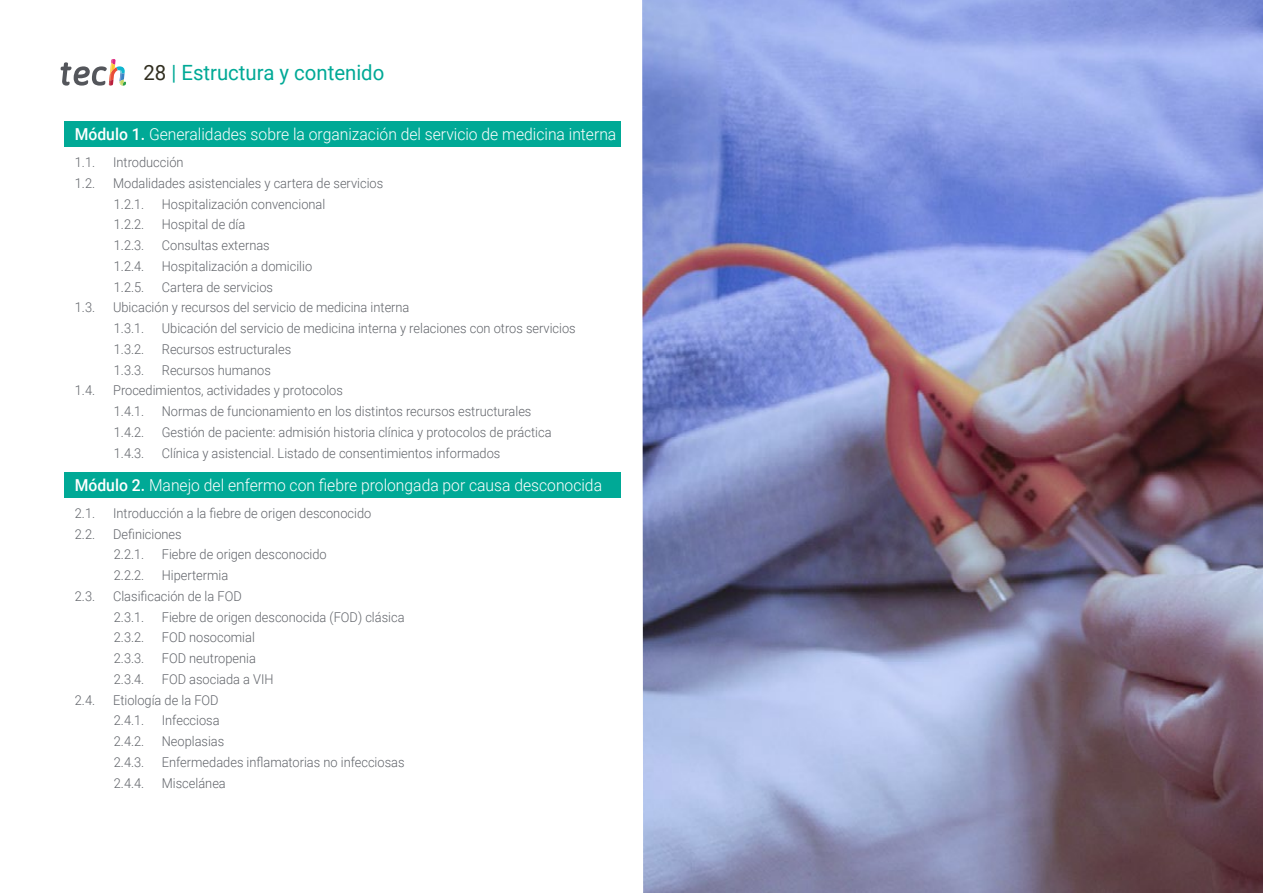
<style>
.page{position:relative;width:1263px;height:893px;background:#fff}
.page>*{position:absolute;margin:0;border:0;box-sizing:border-box;transform-origin:0 0}
.t1{font:21px "Roboto";color:#00a996}
.t2{font:300 16.5px "Roboto";color:#fff;scale:.95 1}
.t3{font:300 13.5px/20.7px "Roboto";color:#61646a;scale:.95 1}
.s1{color:#312e20}
.s2{font-weight:500}
</style>
<div class="page">
<svg style="left:61px;top:59px;width:65px;height:27px"></svg>
<div style="left:64px;top:121px;width:557px;height:25px;background:#00a996"></div>
<div style="left:64px;top:472px;width:557px;height:25px;background:#00a996"></div>
<img style="left:642px;top:0;width:621px;height:893px">
<h1 class="t1" style="left:144px;top:57px;width:242px"><span class="s1">28</span> | Estructura y contenido</h1>
<p class="t2" style="left:75px;top:123px;width:571px"><span class="s2">Módulo 1.</span> Generalidades sobre la organización del servicio de medicina interna</p>
<p class="t3" style="left:75px;top:151px;width:23px">1.1.</p>
<p class="t3" style="left:113px;top:151px;width:76px">Introducción</p>
<p class="t3" style="left:75px;top:172px;width:23px">1.2.</p>
<p class="t3" style="left:113px;top:172px;width:286px">Modalidades asistenciales y cartera de servicios<br>1.2.1.</p>
<p class="t3" style="left:162px;top:193px;width:174px">Hospitalización convencional</p>
<p class="t3" style="left:114px;top:214px;width:34px">1.2.2.</p>
<p class="t3" style="left:162px;top:214px;width:89px">Hospital de día</p>
<p class="t3" style="left:114px;top:234px;width:34px">1.2.3.</p>
<p class="t3" style="left:162px;top:234px;width:115px">Consultas externas</p>
<p class="t3" style="left:114px;top:255px;width:34px">1.2.4.</p>
<p class="t3" style="left:162px;top:255px;width:160px">Hospitalización a domicilio</p>
<p class="t3" style="left:114px;top:276px;width:34px">1.2.5.</p>
<p class="t3" style="left:162px;top:276px;width:119px">Cartera de servicios</p>
<p class="t3" style="left:75px;top:297px;width:23px">1.3.</p>
<p class="t3" style="left:113px;top:297px;width:313px">Ubicación y recursos del servicio de medicina interna<br>1.3.1.</p>
<p class="t3" style="left:162px;top:317px;width:437px">Ubicación del servicio de medicina interna y relaciones con otros servicios</p>
<p class="t3" style="left:114px;top:338px;width:34px">1.3.2.</p>
<p class="t3" style="left:162px;top:338px;width:138px">Recursos estructurales</p>
<p class="t3" style="left:114px;top:359px;width:34px">1.3.3.</p>
<p class="t3" style="left:162px;top:359px;width:116px">Recursos humanos</p>
<p class="t3" style="left:75px;top:380px;width:23px">1.4.</p>
<p class="t3" style="left:113px;top:380px;width:243px">Procedimientos, actividades y protocolos<br>1.4.1.</p>
<p class="t3" style="left:162px;top:400px;width:391px">Normas de funcionamiento en los distintos recursos estructurales</p>
<p class="t3" style="left:114px;top:421px;width:34px">1.4.2.</p>
<p class="t3" style="left:162px;top:421px;width:412px">Gestión de paciente: admisión historia clínica y protocolos de práctica</p>
<p class="t3" style="left:114px;top:442px;width:34px">1.4.3.</p>
<p class="t3" style="left:162px;top:442px;width:358px">Clínica y asistencial. Listado de consentimientos informados</p>
<p class="t2" style="left:75px;top:473px;width:556px"><span class="s2">Módulo 2.</span> Manejo del enfermo con fiebre prolongada por causa desconocida</p>
<p class="t3" style="left:75px;top:502px;width:23px">2.1.</p>
<p class="t3" style="left:113px;top:502px;width:273px">Introducción a la fiebre de origen desconocido</p>
<p class="t3" style="left:75px;top:523px;width:23px">2.2.</p>
<p class="t3" style="left:113px;top:523px;width:74px">Definiciones<br>2.2.1.</p>
<p class="t3" style="left:162px;top:544px;width:175px">Fiebre de origen desconocido</p>
<p class="t3" style="left:114px;top:564px;width:34px">2.2.2.</p>
<p class="t3" style="left:162px;top:564px;width:71px">Hipertermia</p>
<p class="t3" style="left:75px;top:585px;width:23px">2.3.</p>
<p class="t3" style="left:113px;top:585px;width:137px">Clasificación de la FOD<br>2.3.1.</p>
<p class="t3" style="left:162px;top:606px;width:257px">Fiebre de origen desconocida (FOD) clásica</p>
<p class="t3" style="left:114px;top:627px;width:34px">2.3.2.</p>
<p class="t3" style="left:162px;top:627px;width:99px">FOD nosocomial</p>
<p class="t3" style="left:114px;top:647px;width:34px">2.3.3.</p>
<p class="t3" style="left:162px;top:647px;width:101px">FOD neutropenia</p>
<p class="t3" style="left:114px;top:668px;width:34px">2.3.4.</p>
<p class="t3" style="left:162px;top:668px;width:119px">FOD asociada a VIH</p>
<p class="t3" style="left:75px;top:689px;width:23px">2.4.</p>
<p class="t3" style="left:113px;top:689px;width:113px">Etiología de la FOD<br>2.4.1.</p>
<p class="t3" style="left:162px;top:710px;width:62px">Infecciosa</p>
<p class="t3" style="left:114px;top:730px;width:34px">2.4.2.</p>
<p class="t3" style="left:162px;top:730px;width:67px">Neoplasias</p>
<p class="t3" style="left:114px;top:751px;width:34px">2.4.3.</p>
<p class="t3" style="left:162px;top:751px;width:257px">Enfermedades inflamatorias no infecciosas</p>
<p class="t3" style="left:114px;top:772px;width:34px">2.4.4.</p>
<p class="t3" style="left:162px;top:772px;width:69px">Miscelánea</p>
</div>
